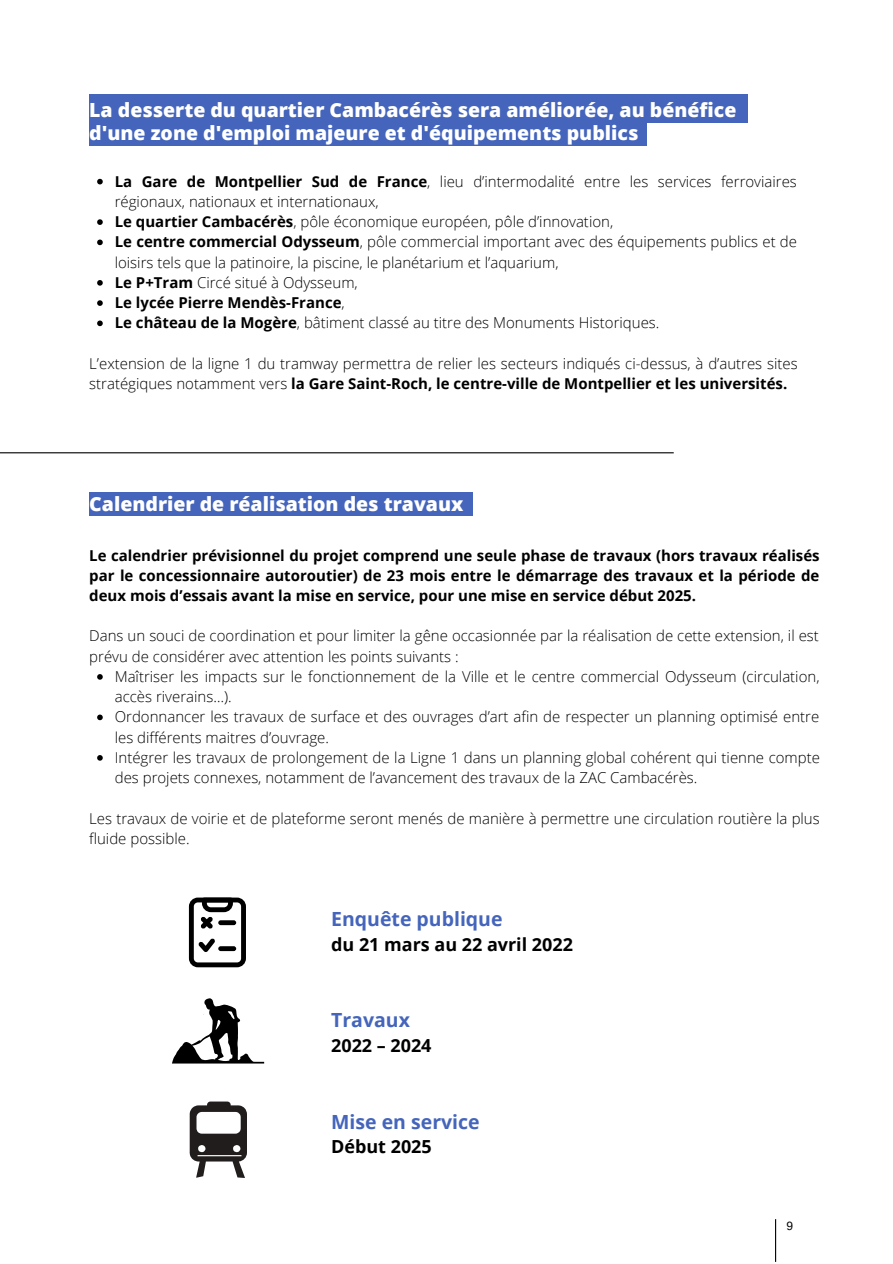
<style>
.page{position:relative;width:893px;height:1264px;background:#fff}
.page>*{position:absolute;margin:0;border:0;box-sizing:border-box;transform-origin:0 0}
.t1{font:800 19.5px/23.1px "Open Sans";color:#fff}
.t2{font:700 19.5px "Open Sans";color:#4465bb}
.t3{font:700 18px "Open Sans";color:#000}
.t4{font:300 15px/20.2px "Open Sans";color:#000}
.t5{font:700 15px/20.2px "Open Sans";color:#000;text-align:justify}
.t6{font:12px "Arimo";color:#000}
.s1{font-weight:700}
</style>
<div class="page">
<hr style="left:0;top:452px;width:673px;height:1px;background:#000">
<hr style="left:775px;top:1219px;width:1px;height:42px;background:#000">
<div style="left:89px;top:118px;width:558px;height:28px;background:#4465bb"></div>
<div style="left:89px;top:95px;width:659px;height:28px;background:#4465bb"></div>
<div style="left:89px;top:491px;width:383px;height:24px;background:#4465bb"></div>
<svg style="left:189px;top:897px;width:57px;height:70px"></svg>
<svg style="left:172px;top:998px;width:92px;height:65px"></svg>
<svg style="left:190px;top:1101px;width:57px;height:76px"></svg>
<svg style="left:97px;top:674px;width:6px;height:5px"></svg>
<svg style="left:97px;top:714px;width:6px;height:6px"></svg>
<svg style="left:97px;top:755px;width:6px;height:5px"></svg>
<svg style="left:97px;top:179px;width:6px;height:5px"></svg>
<svg style="left:97px;top:219px;width:6px;height:6px"></svg>
<svg style="left:97px;top:239px;width:6px;height:6px"></svg>
<svg style="left:97px;top:280px;width:6px;height:6px"></svg>
<svg style="left:97px;top:300px;width:6px;height:6px"></svg>
<svg style="left:97px;top:320px;width:6px;height:6px"></svg>
<h1 class="t1" style="left:89px;top:97px;width:648px">La desserte du quartier Cambacérès sera améliorée, au bénéfice d'une zone d'emploi majeure et d'équipements publics</h1>
<p class="t4" style="left:115px;top:171px;width:683px"><span class="s1">La Gare de Montpellier Sud de France</span>, lieu d’intermodalité entre les services ferroviaires régionaux, nationaux et internationaux,<br><span class="s1">Le quartier Cambacérès</span>, pôle économique européen, pôle d’innovation,<br><span class="s1">Le centre commercial Odysseum</span>, pôle commercial important avec des équipements publics et de loisirs tels que la patinoire, la piscine, le planétarium et l’aquarium,<br><span class="s1">Le P+Tram</span> Circé situé à Odysseum,<br><span class="s1">Le lycée Pierre Mendès-France</span>,<br><span class="s1">Le château de la Mogère</span>, bâtiment classé au titre des Monuments Historiques.</p>
<p class="t4" style="left:89px;top:353px;width:709px">L’extension de la ligne 1 du tramway permettra de relier les secteurs indiqués ci-dessus, à d’autres sites stratégiques notamment vers <span class="s1">la Gare Saint-Roch, le centre-ville de Montpellier et les universités.</span></p>
<h1 class="t1" style="left:89px;top:492px;width:375px">Calendrier de réalisation des travaux</h1>
<p class="t5" style="left:89px;top:544px;width:731px">Le calendrier prévisionnel du projet comprend une seule phase de travaux (hors travaux réalisés par le concessionnaire autoroutier) de 23 mois entre le démarrage des travaux et la période de deux mois d’essais avant la mise en service, pour une mise en service début 2025.</p>
<p class="t4" style="left:89px;top:625px;width:731px">Dans un souci de coordination et pour limiter la gêne occasionnée par la réalisation de cette extension, il est prévu de considérer avec attention les points suivants :</p>
<p class="t4" style="left:115px;top:666px;width:706px">Maîtriser les impacts sur le fonctionnement de la Ville et le centre commercial Odysseum (circulation, accès riverains…).<br>Ordonnancer les travaux de surface et des ouvrages d’art afin de respecter un planning optimisé entre les différents maitres d’ouvrage.<br>Intégrer les travaux de prolongement de la Ligne 1 dans un planning global cohérent qui tienne compte des projets connexes, notamment de l’avancement des travaux de la ZAC Cambacérès.</p>
<p class="t4" style="left:89px;top:807px;width:732px">Les travaux de voirie et de plateforme seront menés de manière à permettre une circulation routière la plus fluide possible.</p>
<h1 class="t2" style="left:331px;top:905px;width:173px">Enquête publique</h1>
<p class="t3" style="left:331px;top:931px;width:243px">du 21 mars au 22 avril 2022</p>
<h1 class="t2" style="left:331px;top:1006px;width:80px">Travaux</h1>
<p class="t3" style="left:331px;top:1032px;width:102px">2022 – 2024</p>
<h1 class="t2" style="left:331px;top:1107px;width:150px">Mise en service</h1>
<p class="t3" style="left:331px;top:1134px;width:102px">Début 2025</p>
<p class="t6" style="left:786px;top:1218px;width:8px">9</p>
</div>
